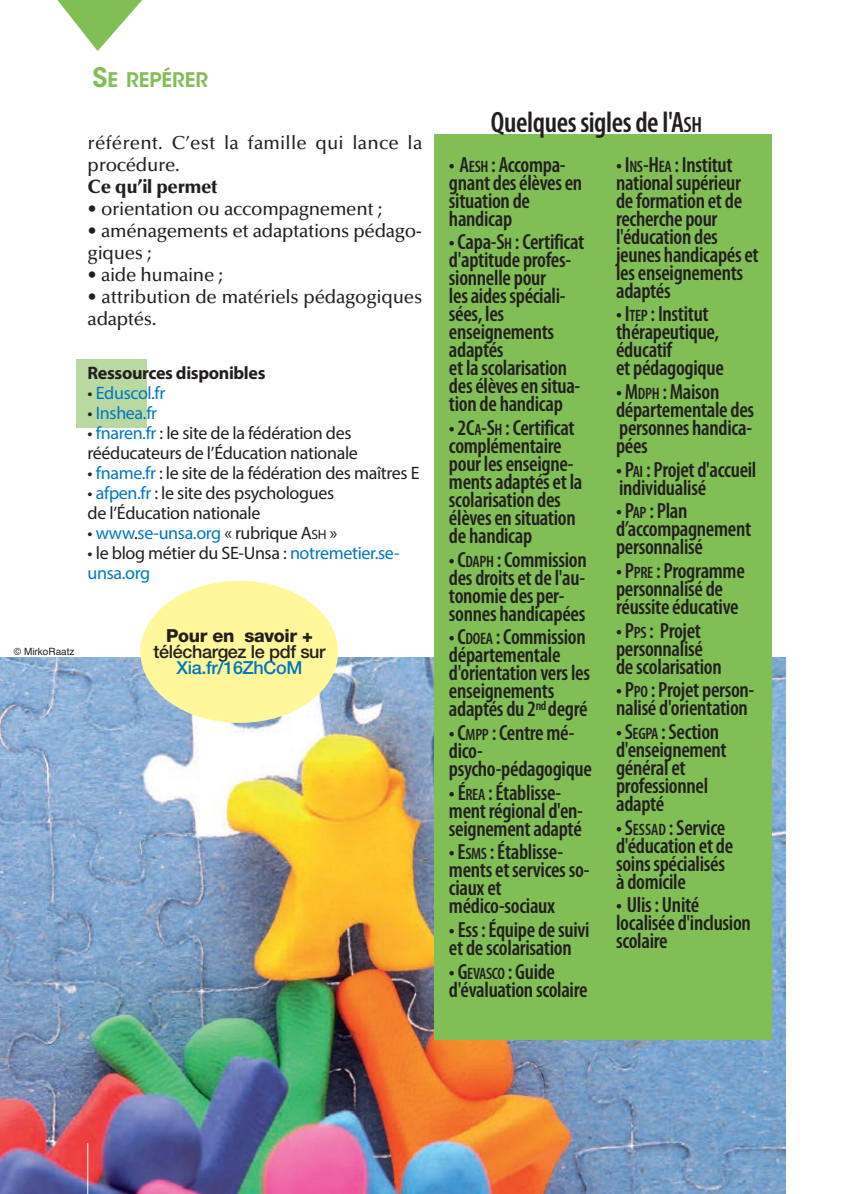
<style>
.page{position:relative;width:846px;height:1194px;background:#fff}
.page>*{position:absolute;margin:0;border:0;box-sizing:border-box;transform-origin:0 0}
.t1{font:600 condensed 29.6px "Myriad Pro";letter-spacing:-.015em;color:#231f20}
.t2{font:600 condensed 22px/18px "Myriad Pro";letter-spacing:-.015em;color:#231f20}
.t3{font:600 20px "ITC Avant Garde Std";color:#82be56}
.t4{font:500 19px/22px "Optima LT Std";letter-spacing:-.015em;color:#231f20}
.t5{font:500 19px/22px "Optima LT Std";letter-spacing:.01em;color:#231f20}
.t6{font:900 19px "Optima LT Std";letter-spacing:-.015em;color:#231f20}
.t7{font:18px/20px "Myriad Pro";letter-spacing:-.02em;color:#231f20}
.t8{font:18px "Myriad Pro";letter-spacing:-.02em;color:#0077bf}
.t9{font:700 18px "Myriad Pro";letter-spacing:-.02em;color:#231f20}
.t10{font:500 18px "Helvetica Neue";letter-spacing:-.02em;color:#231f20}
.t11{font:500 18px "Helvetica Neue";letter-spacing:-.02em;color:#0077bf}
.t12{font:800 18px "Helvetica Neue";letter-spacing:-.02em;color:#231f20}
.t13{font:10px "Helvetica";color:#231f20}
.s1{font-size:26.6px}
.s2{color:#231f20}
.s3{color:#0077bf}
.s4{font-size:13.6px;color:#231f20}
.s5{font-size:22.2px}
.s6{font-size:16.4px}
</style>
<div class="page">
<img style="left:0;top:657px;width:785px;height:537px">
<div style="left:76px;top:359px;width:71px;height:68px;background:#bad8a1"></div>
<div style="left:434px;top:134px;width:338px;height:906px;background:#82be56"></div>
<div style="left:140px;top:581px;width:198px;height:142px;background:#fff79a;border-radius:50%"></div>
<hr style="left:87px;top:1143px;width:1px;height:51px;background:#fff">
<svg style="left:57px;top:0;width:85px;height:51px"></svg>
<p class="t3" style="left:92px;top:68px;width:117px"><span class="s1">S</span>E REPÉRER</p>
<p class="t5" style="left:88px;top:133px;width:336px">référent. C’est la famille qui lance la procédure.</p>
<p class="t6" style="left:88px;top:179px;width:131px">Ce qu’il permet</p>
<p class="t4" style="left:88px;top:199px;width:296px">• orientation ou accompagnement ;</p>
<p class="t4" style="left:88px;top:221px;width:336px">• aménagements et adaptations pédago&shy;giques ;</p>
<p class="t4" style="left:88px;top:265px;width:137px">• aide humaine ;</p>
<p class="t4" style="left:88px;top:287px;width:336px">• attribution de matériels pédagogiques adaptés.</p>
<p class="t9" style="left:88px;top:366px;width:179px">Ressources disponibles</p>
<p class="t8" style="left:88px;top:386px;width:79px"><span class="s2">•</span> Eduscol.fr</p>
<p class="t8" style="left:88px;top:406px;width:71px"><span class="s2">•</span> Inshea.fr</p>
<p class="t7" style="left:88px;top:424px;width:272px">• <span class="s3">fnaren.fr</span> : le site de la fédération des rééducateurs de l’Éducation nationale</p>
<p class="t7" style="left:88px;top:464px;width:333px">• <span class="s3">fname.fr</span> : le site de la fédération des maîtres E</p>
<p class="t7" style="left:88px;top:484px;width:248px">• <span class="s3">afpen.fr</span> : le site des psychologues de l’Éducation nationale</p>
<p class="t8" style="left:88px;top:526px;width:251px"><span class="s2">•</span> www<span class="s2">.</span>se-unsa.org <span class="s2">« rubrique A</span><span class="s4">SH</span> <span class="s2">»</span></p>
<p class="t7" style="left:88px;top:544px;width:313px">• le blog métier du SE-Unsa : <span class="s3">notremetier.se&shy;unsa.org</span></p>
<p class="t13" style="left:14px;top:648px;width:62px">© MirkoRaatz</p>
<p class="t12" style="left:166px;top:629px;width:148px">Pour en savoir +</p>
<p class="t10" style="left:154px;top:645px;width:173px">téléchargez le pdf sur</p>
<p class="t11" style="left:177px;top:661px;width:127px">Xia.fr/16ZhCoM</p>
<h1 class="t1" style="left:491px;top:112px;width:213px">Quelques sigles de l'A<span class="s5">SH</span></h1>
<p class="t2" style="left:449px;top:157px;width:135px">• A<span class="s6">ESH</span> : Accompa&shy;gnant des élèves en situation de handicap</p>
<p class="t2" style="left:449px;top:235px;width:137px">• Capa-S<span class="s6">H</span> : Certificat d'aptitude profes&shy;sionnelle pour<br>les aides spéciali&shy;sées, les enseignements adaptés<br>et la scolarisation des élèves en situa&shy;tion de handicap</p>
<p class="t2" style="left:449px;top:421px;width:135px">• 2C<span class="s6">A</span>-S<span class="s6">H</span> : Certificat complémentaire pour les enseigne&shy;ments adaptés et la scolarisation des élèves en situation de handicap</p>
<p class="t2" style="left:449px;top:552px;width:139px">• C<span class="s6">DAPH</span> : Commission des droits et de l'au&shy;tonomie des per&shy;sonnes handicapées</p>
<p class="t2" style="left:449px;top:630px;width:143px">• C<span class="s6">DOEA</span> : Commission départementale d'orientation vers les enseignements adaptés du 2<sup>nd</sup> degré</p>
<p class="t2" style="left:449px;top:726px;width:144px">• C<span class="s6">MPP</span> : Centre mé&shy;dico&shy;psycho-pédagogique</p>
<p class="t2" style="left:449px;top:785px;width:136px">• É<span class="s6">REA</span> : Établisse&shy;ment régional d'en&shy;seignement adapté</p>
<p class="t2" style="left:449px;top:845px;width:142px">• E<span class="s6">SMS</span> : Établisse&shy;ments et services so&shy;ciaux et médico-sociaux</p>
<p class="t2" style="left:449px;top:923px;width:142px">• Ess : Équipe de suivi et de scolarisation</p>
<p class="t2" style="left:449px;top:964px;width:140px">• G<span class="s6">EVASCO</span> : Guide d'évaluation scolaire</p>
<p class="t2" style="left:616px;top:157px;width:144px">• I<span class="s6">NS</span>-H<span class="s6">EA</span> : Institut national supérieur de formation et de recherche pour l'éducation des jeunes handicapés et les enseignements adaptés</p>
<p class="t2" style="left:616px;top:307px;width:109px">• I<span class="s6">TEP</span> : Institut thérapeutique, éducatif<br>et pédagogique</p>
<p class="t2" style="left:616px;top:385px;width:140px">• M<span class="s6">DPH</span> : Maison départementale des personnes handica&shy;pées</p>
<p class="t2" style="left:616px;top:462px;width:142px">• P<span class="s6">AI</span> : Projet d'accueil individualisé</p>
<p class="t2" style="left:616px;top:504px;width:137px">• P<span class="s6">AP</span> : Plan d’accompagnement personnalisé</p>
<p class="t2" style="left:616px;top:564px;width:130px">• P<span class="s6">PRE</span> : Programme personnalisé de réussite éducative</p>
<p class="t2" style="left:616px;top:623px;width:107px">• P<span class="s6">PS</span> : Projet personnalisé de scolarisation</p>
<p class="t2" style="left:616px;top:683px;width:140px">• P<span class="s6">PO</span> : Projet person&shy;nalisé d'orientation</p>
<p class="t2" style="left:616px;top:725px;width:112px">• S<span class="s6">EGPA</span> : Section d'enseignement général et professionnel adapté</p>
<p class="t2" style="left:616px;top:820px;width:119px">• S<span class="s6">ESSAD</span> : Service d'éducation et de soins spécialisés à domicile</p>
<p class="t2" style="left:616px;top:898px;width:136px">• Ulis : Unité localisée d'inclusion scolaire</p>
</div>
